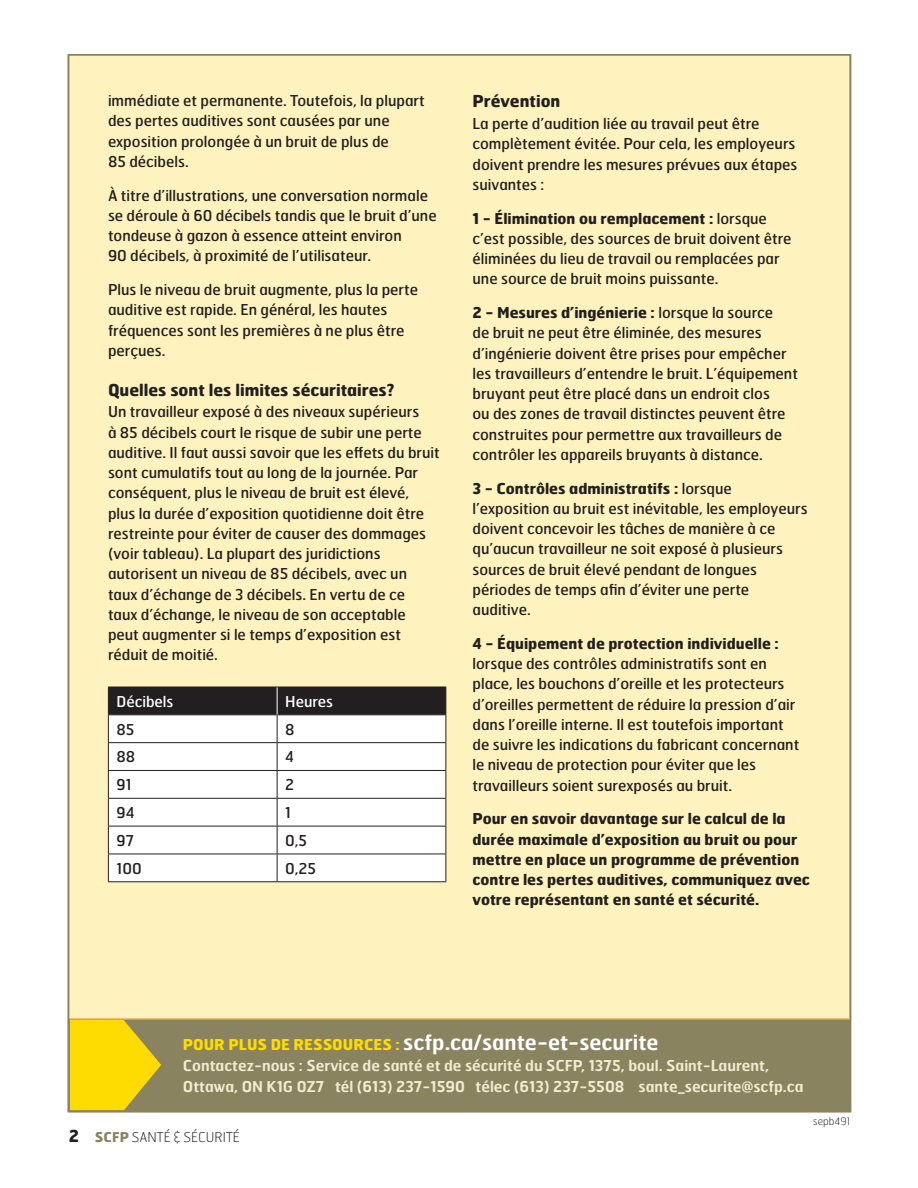
<style>
.page{position:relative;width:918px;height:1188px;background:#fff}
.page>*{position:absolute;margin:0;border:0;box-sizing:border-box;transform-origin:0 0}
.subhead_in_text{font:600 21px "Hermes FB";color:#fff}
.subheading{font:700 16.5px "Hermes FB";color:#231f20}
.body{font:15px/20.2px "Hermes FB";color:#231f20}
.body-2{font:700 15px/20.2px "Hermes FB";color:#231f20}
.subhead_in_text-2{font:600 15px/21px "Hermes FB";color:#f1ebd0}
.body-3{font:15px "Hermes FB";color:#fff}
.t1{font:100 13.5px "Hermes FB";color:#231f20}
.body-4{font:100 10.5px "Hermes FB";color:#231f20}
.s1{font-weight:700}
.s2{font-weight:700;font-size:15px;color:#ffdc01}
.s3{font-weight:700;font-size:16.5px}
.s4{font-weight:700;color:#898360}
</style>
<div class="page">
<div style="left:68px;top:54px;width:783px;height:1058px;background:#fef3be"></div>
<div style="left:69px;top:1020px;width:782px;height:91px;background:#898360"></div>
<svg style="left:71px;top:1020px;width:90px;height:89px"></svg>
<hr style="left:68px;top:1018px;width:782px;height:2px;background:#ed9c52">
<hr style="left:108px;top:881px;width:169px;height:1px;background:#231f20">
<hr style="left:277px;top:881px;width:169px;height:1px;background:#231f20">
<svg style="left:108px;top:687px;width:339px;height:194px;background:#d7d7d7"></svg>
<p class="body" style="left:108px;top:90px;width:318px">immédiate et permanente. Toutefois, la plupart des pertes auditives sont causées par une exposition prolongée à un bruit de plus de<br>85 décibels.</p>
<p class="body" style="left:108px;top:185px;width:330px">À titre d’illustrations, une conversation normale se déroule à 60 décibels tandis que le bruit d’une tondeuse à gazon à essence atteint environ<br>90 décibels, à proximité de l’utilisateur.</p>
<p class="body" style="left:108px;top:279px;width:312px">Plus le niveau de bruit augmente, plus la perte auditive est rapide. En général, les hautes fréquences sont les premières à ne plus être perçues.</p>
<p class="subheading" style="left:108px;top:379px;width:288px">Quelles sont les limites sécuritaires?</p>
<p class="body" style="left:108px;top:401px;width:333px">Un travailleur exposé à des niveaux supérieurs<br>à 85 décibels court le risque de subir une perte auditive. Il faut aussi savoir que les effets du bruit sont cumulatifs tout au long de la journée. Par conséquent, plus le niveau de bruit est élevé, plus la durée d’exposition quotidienne doit être restreinte pour éviter de causer des dommages (voir tableau). La plupart des juridictions autorisent un niveau de 85 décibels, avec un taux d’échange de 3 décibels. En vertu de ce<br>taux d’échange, le niveau de son acceptable peut augmenter si le temps d’exposition est réduit de moitié.</p>
<p class="body-3" style="left:116px;top:692px;width:59px">Décibels</p>
<p class="body-3" style="left:285px;top:692px;width:50px">Heures</p>
<p class="body" style="left:116px;top:718px;width:20px">85</p>
<p class="body" style="left:285px;top:718px;width:11px">8</p>
<p class="body" style="left:116px;top:746px;width:20px">88</p>
<p class="body" style="left:285px;top:746px;width:10px">4</p>
<p class="body" style="left:116px;top:774px;width:17px">91</p>
<p class="body" style="left:285px;top:774px;width:11px">2</p>
<p class="body" style="left:116px;top:802px;width:20px">94</p>
<p class="body" style="left:285px;top:802px;width:7px">1</p>
<p class="body" style="left:116px;top:830px;width:19px">97</p>
<p class="body" style="left:285px;top:830px;width:24px">0,5</p>
<p class="body" style="left:116px;top:858px;width:27px">100</p>
<p class="body" style="left:285px;top:858px;width:33px">0,25</p>
<p class="subheading" style="left:472px;top:90px;width:89px">Prévention</p>
<p class="body" style="left:472px;top:113px;width:327px">La perte d’audition liée au travail peut être complètement évitée. Pour cela, les employeurs doivent prendre les mesures prévues aux étapes suivantes :</p>
<p class="body" style="left:472px;top:207px;width:321px"><span class="s1">1 - Élimination ou remplacement :</span> lorsque c’est possible, des sources de bruit doivent être éliminées du lieu de travail ou remplacées par une source de bruit moins puissante.</p>
<p class="body" style="left:472px;top:302px;width:327px"><span class="s1">2 - Mesures d’ingénierie :</span> lorsque la source<br>de bruit ne peut être éliminée, des mesures d’ingénierie doivent être prises pour empêcher les travailleurs d’entendre le bruit. L’équipement bruyant peut être placé dans un endroit clos<br>ou des zones de travail distinctes peuvent être construites pour permettre aux travailleurs de contrôler les appareils bruyants à distance.</p>
<p class="body" style="left:472px;top:477px;width:337px"><span class="s1">3 - Contrôles administratifs :</span> lorsque l’exposition au bruit est inévitable, les employeurs doivent concevoir les tâches de manière à ce qu’aucun travailleur ne soit exposé à plusieurs sources de bruit élevé pendant de longues périodes de temps afin d’éviter une perte auditive.</p>
<p class="body" style="left:472px;top:633px;width:328px"><span class="s1">4 - Équipement de protection individuelle : </span>lorsque des contrôles administratifs sont en place, les bouchons d’oreille et les protecteurs d’oreilles permettent de réduire la pression d’air dans l’oreille interne. Il est toutefois important de suivre les indications du fabricant concernant le niveau de protection pour éviter que les travailleurs soient surexposés au bruit.</p>
<p class="body-2" style="left:472px;top:808px;width:339px">Pour en savoir davantage sur le calcul de la durée maximale d’exposition au bruit ou pour mettre en place un programme de prévention contre les pertes auditives, communiquez avec votre représentant en santé et sécurité.</p>
<p class="subhead_in_text" style="left:183px;top:1029px;width:477px"><span class="s2">POUR PLUS DE RESSOURCES :</span> scfp.ca/sante-et-securite</p>
<p class="subhead_in_text-2" style="left:183px;top:1054px;width:622px">Contactez-nous : Service de santé et de sécurité du SCFP, 1375, boul. Saint-Laurent,<br>Ottawa, ON K1G 0Z7 tél (613) 237-1590 télec (613) 237-5508 sante_securite@scfp.ca</p>
<p class="t1" style="left:69px;top:1129px;width:172px"><span class="s3">2</span> <span class="s4">SCFP</span> SANTÉ &amp; SÉCURITÉ</p>
<p class="body-4" style="left:813px;top:1115px;width:39px">sepb491</p>
</div>
